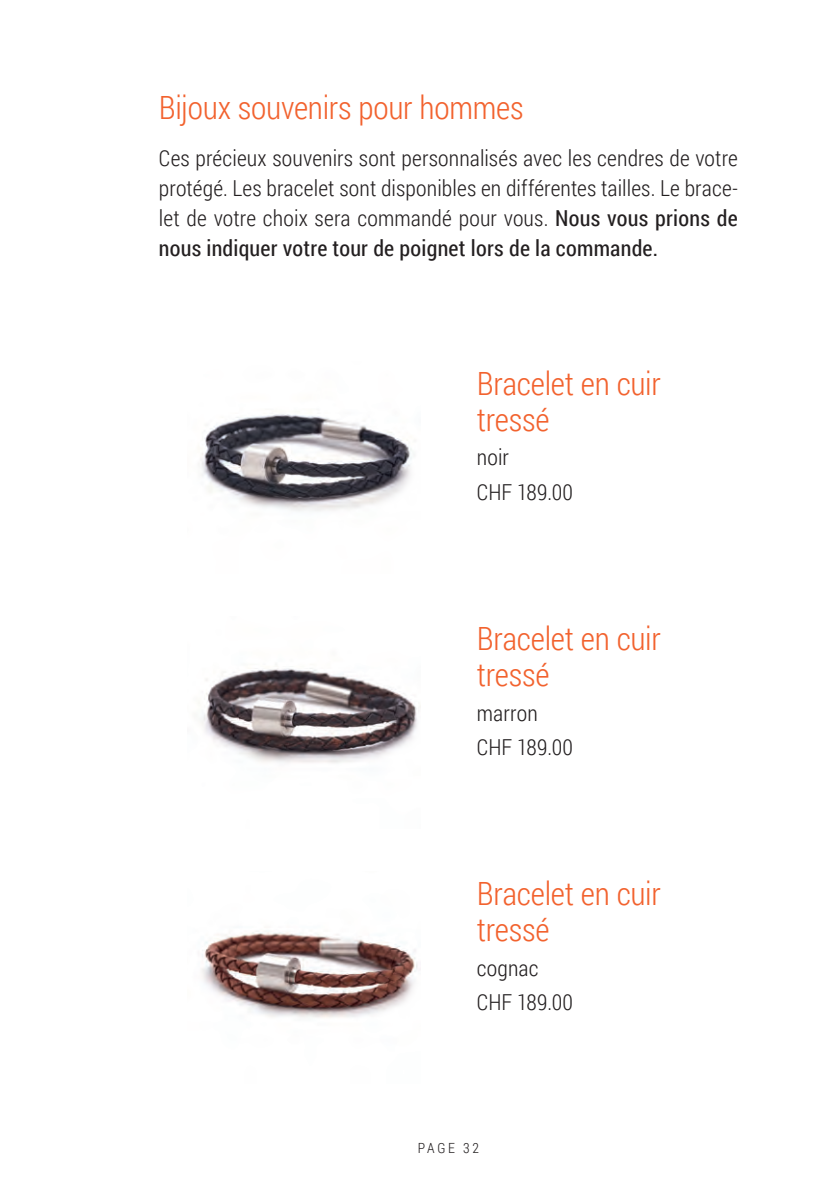
<style>
.page{position:relative;width:840px;height:1191px;background:#fff}
.page>*{position:absolute;margin:0;border:0;box-sizing:border-box;transform-origin:0 0}
.t1{font:300 32px/36px "Roboto Condensed";letter-spacing:-.01em;color:#f2622e}
.t2{font:300 22px/30px "Roboto Condensed";letter-spacing:.005em;color:#231f20}
.t3{font:300 14px "Roboto Condensed";letter-spacing:.185em;color:#231f20}
.s1{font-weight:400}
</style>
<div class="page">
<img style="left:202px;top:931px;width:216px;height:87px">
<img style="left:201px;top:668px;width:216px;height:95px">
<img style="left:200px;top:414px;width:212px;height:97px">
<h1 class="t1" style="left:159px;top:88px;width:366px">Bijoux souvenirs pour hommes</h1>
<p class="t2" style="left:159px;top:142px;width:580px;text-align:justify">Ces précieux souvenirs sont personnalisés avec les cendres de votre protégé. Les bracelet sont disponibles en différentes tailles. Le brace&shy;let de votre choix sera commandé pour vous. <span class="s1">Nous vous prions de nous indiquer votre tour de poignet lors de la commande.</span></p>
<h1 class="t1" style="left:476px;top:364px;width:185px">Bracelet en cuir tressé</h1>
<p class="t2" style="left:476px;top:439px;width:98px;line-height:34.4px">noir<br>CHF 189.00</p>
<h1 class="t1" style="left:476px;top:619px;width:185px">Bracelet en cuir tressé</h1>
<p class="t2" style="left:476px;top:694px;width:98px;line-height:34.4px">marron<br>CHF 189.00</p>
<h1 class="t1" style="left:476px;top:874px;width:185px">Bracelet en cuir tressé</h1>
<p class="t2" style="left:476px;top:950px;width:98px;line-height:34.4px">cognac<br>CHF 189.00</p>
<p class="t3" style="left:417px;top:1138px;width:63px">PAGE 32</p>
</div>
